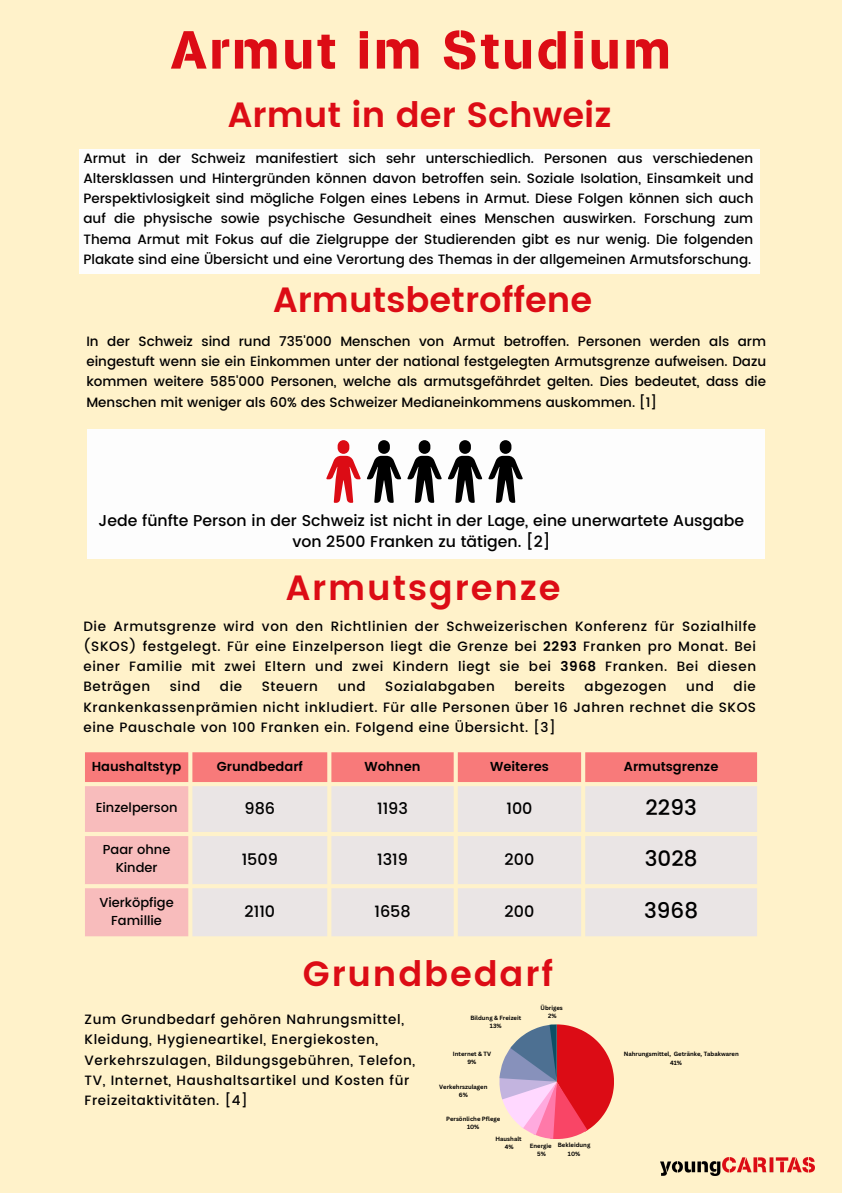
<style>
.page{position:relative;width:842px;height:1193px;background:#fff}
.page>*{position:absolute;margin:0;border:0;box-sizing:border-box;transform-origin:0 0}
.t1{font:53px "AG Book Stencil";letter-spacing:.05em;color:#dc0c15}
.t2{font:600 35px "Poppins";color:#dc0c15}
.t3{font:600 35px "Poppins";letter-spacing:.05em;color:#dc0c15}
.t4{font:500 21.5px "Poppins";color:#000}
.t5{font:500 16px "Poppins";color:#000}
.t6{font:500 15.7px/21.8px "Poppins";color:#000;text-align:center}
.t7{font:500 13.5px/20.2px "Poppins";color:#000;text-align:justify}
.t8{font:500 13.5px/20.2px "Poppins";letter-spacing:.045em;color:#000001;text-align:justify}
.t9{font:600 13px "Poppins";color:#000}
.t10{font:500 13px/18px "Poppins";color:#000;text-align:center}
.t11{font:700 5.95px/8.3px "Canva Sans";color:#000;text-align:center}
.s1{font-weight:600}
</style>
<div class="page">
<div style="left:0;top:0;width:842px;height:1192px;background:#fff2ca"></div>
<div style="left:79px;top:149px;width:681px;height:125px;background:#fdfdfd"></div>
<div style="left:88px;top:429px;width:677px;height:129px;background:#fdfdfd"></div>
<svg style="left:326px;top:440px;width:35px;height:62px"></svg>
<svg style="left:367px;top:440px;width:156px;height:62px"></svg>
<svg style="left:499px;top:1024px;width:115px;height:114px"></svg>
<img style="left:660px;top:1157px;width:155px;height:18px">
<svg style="left:85px;top:752px;width:672px;height:184px;background:#f8a19c"></svg>
<svg style="left:192px;top:786px;width:565px;height:150px;background:#ebe5e2"></svg>
<h1 class="t1" style="left:171px;top:18px;width:501px">Armut im Studium</h1>
<h2 class="t2" style="left:228px;top:95px;width:385px">Armut in der Schweiz</h2>
<p class="t7" style="left:83px;top:148px;width:671px">Armut in der Schweiz manifestiert sich sehr unterschiedlich. Personen aus verschiedenen Altersklassen und Hintergründen können davon betroffen sein. Soziale Isolation, Einsamkeit und Perspektivlosigkeit sind mögliche Folgen eines Lebens in Armut. Diese Folgen können sich auch auf die physische sowie psychische Gesundheit eines Menschen auswirken. Forschung zum Thema Armut mit Fokus auf die Zielgruppe der Studierenden gibt es nur wenig. Die folgenden Plakate sind eine Übersicht und eine Verortung des Themas in der allgemeinen Armutsforschung.</p>
<h2 class="t2" style="left:273px;top:279px;width:321px">Armutsbetroffene</h2>
<p class="t7" style="left:86px;top:331px;width:681px">In der Schweiz sind rund 735'000 Menschen von Armut betroffen. Personen werden als arm eingestuft wenn sie ein Einkommen unter der national festgelegten Armutsgrenze aufweisen. Dazu kommen weitere 585'000 Personen, welche als armutsgefährdet gelten. Dies bedeutet, dass die Menschen mit weniger als 60% des Schweizer Medianeinkommens auskommen. [1]</p>
<p class="t6" style="left:99px;top:509px;width:647px">Jede fünfte Person in der Schweiz ist nicht in der Lage, eine unerwartete Ausgabe von 2500 Franken zu tätigen. [2]</p>
<h2 class="t3" style="left:286px;top:567px;width:276px">Armutsgrenze</h2>
<p class="t8" style="left:83px;top:615px;width:674px">Die Armutsgrenze wird von den Richtlinien der Schweizerischen Konferenz für Sozialhilfe (SKOS) festgelegt. Für eine Einzelperson liegt die Grenze bei <span class="s1">2293</span> Franken pro Monat. Bei einer Familie mit zwei Eltern und zwei Kindern liegt sie bei <span class="s1">3968</span> Franken. Bei diesen Beträgen</p>
<p class="t8" style="left:83px;top:676px;width:674px;text-indent:650px">die Krankenkassenprämien nicht inkludiert. Für alle Personen über 16 Jahren rechnet die SKOS eine Pauschale von 100 Franken ein. Folgend eine Übersicht. [3]</p>
<p class="t8" style="left:170px;top:676px;width:32px">sind</p>
<p class="t8" style="left:220px;top:676px;width:24px">die</p>
<p class="t8" style="left:262px;top:676px;width:58px">Steuern</p>
<p class="t8" style="left:338px;top:676px;width:29px">und</p>
<p class="t8" style="left:385px;top:676px;width:111px">Sozialabgaben</p>
<p class="t8" style="left:514px;top:676px;width:52px">bereits</p>
<p class="t8" style="left:584px;top:676px;width:83px">abgezogen</p>
<p class="t8" style="left:686px;top:676px;width:29px">und</p>
<p class="t9" style="left:92px;top:758px;width:91px">Haushaltstyp</p>
<p class="t9" style="left:217px;top:758px;width:88px">Grundbedarf</p>
<p class="t9" style="left:364px;top:758px;width:57px">Wohnen</p>
<p class="t9" style="left:490px;top:758px;width:60px">Weiteres</p>
<p class="t9" style="left:624px;top:758px;width:96px">Armutsgrenze</p>
<p class="t10" style="left:96px;top:798px;width:83px">Einzelperson</p>
<p class="t5" style="left:244px;top:798px;width:32px">986</p>
<p class="t5" style="left:377px;top:798px;width:32px">1193</p>
<p class="t5" style="left:506px;top:798px;width:28px">100</p>
<h3 class="t4" style="left:645px;top:794px;width:53px">2293</h3>
<p class="t10" style="left:103px;top:840px;width:69px">Paar ohne<br>Kinder</p>
<p class="t5" style="left:242px;top:849px;width:38px">1509</p>
<p class="t5" style="left:377px;top:849px;width:32px">1319</p>
<p class="t5" style="left:505px;top:849px;width:31px">200</p>
<h3 class="t4" style="left:645px;top:845px;width:54px">3028</h3>
<p class="t10" style="left:99px;top:893px;width:76px">Vierköpfige<br>Famillie</p>
<p class="t5" style="left:244px;top:901px;width:32px">2110</p>
<p class="t5" style="left:374px;top:901px;width:38px">1658</p>
<p class="t5" style="left:505px;top:901px;width:31px">200</p>
<h3 class="t4" style="left:644px;top:898px;width:55px">3968</h3>
<h2 class="t3" style="left:303px;top:953px;width:252px">Grundbedarf</h2>
<p class="t8" style="left:85px;top:1009px;width:332px;text-align:left">Zum Grundbedarf gehören Nahrungsmittel, Kleidung, Hygieneartikel, Energiekosten, Verkehrszulagen, Bildungsgebühren, Telefon, TV, Internet, Haushaltsartikel und Kosten für Freizeitaktivitäten. [4]</p>
<p class="t11" style="left:540px;top:1003px;width:24px">Übriges<br>2%</p>
<p class="t11" style="left:470px;top:1013px;width:52px">Bildung &amp; Freizeit<br>13%</p>
<p class="t11" style="left:453px;top:1049px;width:40px">Internet &amp; TV<br>9%</p>
<p class="t11" style="left:439px;top:1081px;width:50px">Verkehrszulagen<br>6%</p>
<p class="t11" style="left:446px;top:1114px;width:56px">Persönliche Pflege<br>10%</p>
<p class="t11" style="left:495px;top:1134px;width:28px">Haushalt<br>4%</p>
<p class="t11" style="left:558px;top:1140px;width:34px">Bekleidung<br>10%</p>
<p class="t11" style="left:530px;top:1141px;width:23px">Energie<br>5%</p>
<p class="t11" style="left:670px;top:1049px;width:70px;text-align:left;text-indent:-46px">Nahrungsmittel, Getränke, Tabakwaren<br>41%</p>
</div>
